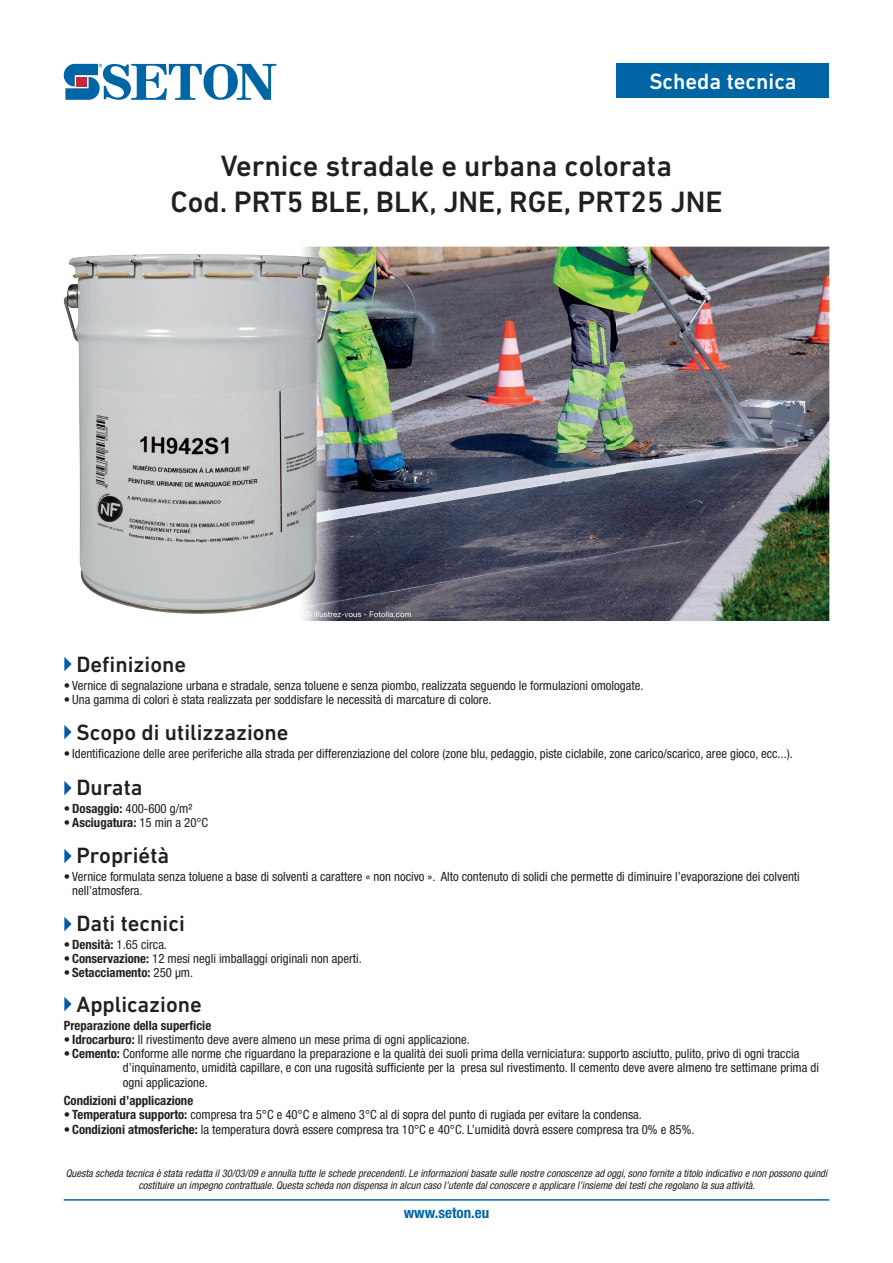
<style>
.page{position:relative;width:893px;height:1263px;background:#fff}
.page>*{position:absolute;margin:0;border:0;box-sizing:border-box;transform-origin:0 0}
.t1{font:500 30px/36px "DIN Next LT Pro";color:#231f20;text-align:center}
.t2{font:500 22.5px "DIN Next LT Pro";color:#231f20}
.t3{font:500 22.5px "DIN Next LT Pro";color:#fff}
.t4{font:700 condensed 15px "Helvetica Neue LT Pro";color:#0065a4}
.t5{font:condensed 12.75px/14.2px "Helvetica Neue LT Pro";color:#231f20}
.t6{font:700 condensed 12.75px "Helvetica Neue LT Pro";color:#231f20}
.t7{font:italic condensed 10.5px/12px "Helvetica Neue LT Pro";color:#231f20;text-align:center}
.s1{font-family:"Abacus Three S Si";font-weight:400;font-size:16.5px;color:#015aaa}
.s2{font-weight:700}
.s3{font-weight:400}
</style>
<div class="page">
<svg style="left:64px;top:64px;width:212px;height:36px"></svg>
<hr style="left:64px;top:1199px;width:765px;height:2px;background:#0065a4">
<div style="left:616px;top:64px;width:213px;height:34px;background:#0065a4"></div>
<img style="left:303px;top:247px;width:526px;height:374px">
<img style="left:64px;top:254px;width:268px;height:360px">
<h2 class="t3" style="left:649px;top:74px;width:149px">Scheda tecnica</h2>
<h1 class="t1" style="left:170px;top:150px;width:554px">Vernice stradale e urbana colorata<br>Cod. PRT5 BLE, BLK, JNE, RGE, PRT25 JNE</h1>
<h2 class="t2" style="left:64px;top:656px;width:124px"><span class="s1">A</span> Definizione</h2>
<p class="t5" style="left:64px;top:679px;width:581px">• Vernice di segnalazione urbana e stradale, senza toluene e senza piombo, realizzata seguendo le formulazioni omologate.</p>
<p class="t5" style="left:64px;top:693px;width:429px">• Una gamma di colori è stata realizzata per soddisfare le necessità di marcature di colore.</p>
<h2 class="t2" style="left:64px;top:724px;width:226px"><span class="s1">A</span> Scopo di utilizzazione</h2>
<p class="t5" style="left:64px;top:747px;width:730px">• Identificazione delle aree periferiche alla strada per differenziazione del colore (zone blu, pedaggio, piste ciclabile, zone carico/scarico, aree gioco, ecc...).</p>
<h2 class="t2" style="left:64px;top:780px;width:80px"><span class="s1">A</span> Durata</h2>
<p class="t5" style="left:64px;top:802px;width:130px">• <span class="s2">Dosaggio:</span> 400-600 g/m²</p>
<p class="t6" style="left:64px;top:818px;width:146px"><span class="s3">•</span> Asciugatura: <span class="s3">15 min a 20°C</span></p>
<h2 class="t2" style="left:64px;top:848px;width:107px"><span class="s1">A</span> Propriétà</h2>
<p class="t5" style="left:72px;top:870px;width:729px;text-indent:-9px">• Vernice formulata senza toluene a base di solventi a carattere « non nocivo ». Alto contenuto di solidi che permette di diminuire l’evaporazione dei colventi nell’atmosfera.</p>
<h2 class="t2" style="left:64px;top:916px;width:123px"><span class="s1">A</span> Dati tecnici</h2>
<p class="t5" style="left:64px;top:938px;width:105px">• <span class="s2">Densità:</span> 1.65 circa.</p>
<p class="t5" style="left:64px;top:953px;width:300px">• <span class="s2">Conservazione:</span> 12 mesi negli imballaggi originali non aperti.</p>
<p class="t6" style="left:64px;top:968px;width:131px"><span class="s3">•</span> Setacciamento: <span class="s3">250 μm.</span></p>
<h2 class="t2" style="left:64px;top:996px;width:140px"><span class="s1">A</span> Applicazione</h2>
<p class="t6" style="left:64px;top:1021px;width:149px">Preparazione della superficie</p>
<p class="t5" style="left:64px;top:1034px;width:408px">• <span class="s2">Idrocarburo:</span> Il rivestimento deve avere almeno un mese prima di ogni applicazione.</p>
<p class="t5" style="left:123px;top:1048px;width:697px;text-indent:-59px">• <span class="s2">Cemento:</span> Conforme alle norme che riguardano la preparazione e la qualità dei suoli prima della verniciatura: supporto asciutto, pulito, privo di ogni traccia d’inquinamento, umidità capillare, e con una rugosità sufficiente per la presa sul rivestimento. Il cemento deve avere almeno tre settimane prima di ogni applicazione.</p>
<p class="t6" style="left:64px;top:1096px;width:131px">Condizioni d’applicazione</p>
<p class="t5" style="left:64px;top:1109px;width:580px">• <span class="s2">Temperatura supporto:</span> compresa tra 5°C e 40°C e almeno 3°C al di sopra del punto di rugiada per evitare la condensa.</p>
<p class="t5" style="left:64px;top:1123px;width:632px">• <span class="s2">Condizioni atmosferiche:</span> la temperatura dovrà essere compresa tra 10°C e 40°C. L’umidità dovrà essere compresa tra 0% e 85%.</p>
<p class="t7" style="left:66px;top:1168px;width:763px">Questa scheda tecnica è stata redatta il 30/03/09 e annulla tutte le schede precendenti. Le informazioni basate sulle nostre conoscenze ad oggi, sono fornite a titolo indicativo e non possono quindi costituire un impegno contrattuale. Questa scheda non dispensa in alcun caso l’utente dal conoscere e applicare l’insieme dei testi che regolano la sua attività.</p>
<p class="t4" style="left:404px;top:1208px;width:87px">www.seton.eu</p>
</div>
